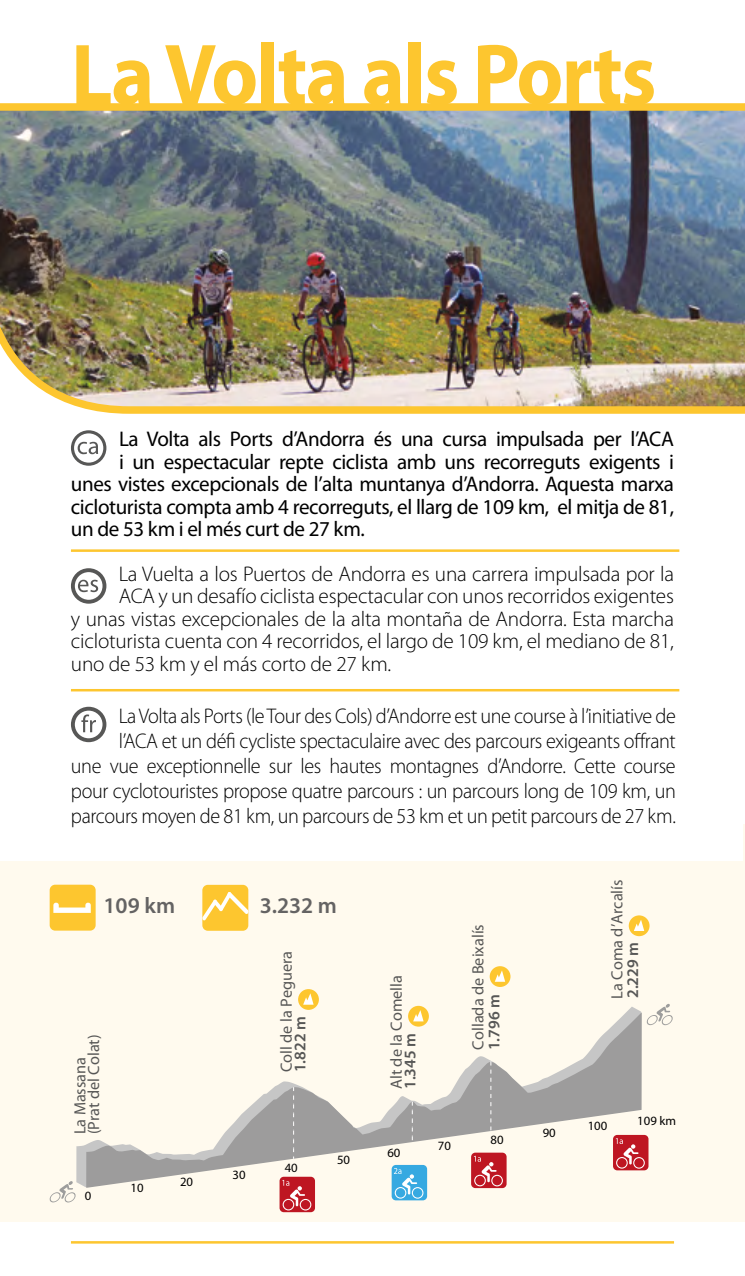
<style>
.page{position:relative;width:745px;height:1276px;background:#fff}
.page>*{position:absolute;margin:0;border:0;box-sizing:border-box;transform-origin:0 0}
.t1{font:700 87.5px "Myriad Pro";letter-spacing:-.02em;color:#fdc62f;scale:.93 1}
.t2{font:600 22.5px "Myriad Pro";color:#646363}
.t3{font:300 21.25px/25px "Myriad Pro";letter-spacing:-.02em;color:#000;text-align:right;scale:.95 1}
.t4{font:300 21.25px "Myriad Pro";letter-spacing:-.02em;color:#000}
.t5{font:21.25px "Myriad Pro";letter-spacing:-.02em;color:#000}
.t6{font:16.25px/13.8px "Myriad Pro";color:#575756}
.t7{font:600 16.25px "Myriad Pro";color:#575756}
.t8{font:12.75px "Myriad Pro";color:#000}
</style>
<div class="page">
<hr style="left:743px;top:824px;width:1px;height:360px;background:#fffaee">
<div style="left:0;top:861px;width:744px;height:360px;background:#fffaee"></div>
<img style="left:0;top:103px;width:744px;height:311px">
<hr style="left:71px;top:1241px;width:602px;height:2px;background:#fdc62f">
<div style="left:202px;top:885px;width:46px;height:45px;background:#fdc62f;border-radius:5px"></div>
<svg style="left:202px;top:890px;width:47px;height:32px"></svg>
<div style="left:50px;top:884px;width:46px;height:46px;background:#fdc62f;border-radius:5px"></div>
<svg style="left:53px;top:902px;width:38px;height:11px"></svg>
<svg style="left:646px;top:1004px;width:27px;height:21px"></svg>
<svg style="left:49px;top:1181px;width:27px;height:21px"></svg>
<div style="left:298px;top:989px;width:21px;height:21px;background:#fdc62f;border-radius:50%"></div>
<svg style="left:303px;top:993px;width:10px;height:11px"></svg>
<svg style="left:489px;top:966px;width:21px;height:21px"></svg>
<svg style="left:494px;top:970px;width:11px;height:11px"></svg>
<div style="left:628px;top:915px;width:21px;height:21px;background:#fdc62f;border-radius:50%"></div>
<svg style="left:634px;top:920px;width:9px;height:11px"></svg>
<svg style="left:76px;top:1006px;width:564px;height:181px"></svg>
<svg style="left:86px;top:1012px;width:555px;height:175px"></svg>
<svg style="left:293px;top:1087px;width:1px;height:71px"></svg>
<svg style="left:411px;top:1101px;width:1px;height:41px"></svg>
<svg style="left:490px;top:1061px;width:1px;height:69px"></svg>
<svg style="left:73px;top:708px;width:31px;height:32px"></svg>
<div style="left:71px;top:707px;width:35px;height:35px;border:4px solid #575756;border-radius:50%"></div>
<svg style="left:81px;top:714px;width:15px;height:18px"></svg>
<svg style="left:73px;top:570px;width:31px;height:32px"></svg>
<div style="left:71px;top:568px;width:35px;height:35px;border:4px solid #575756;border-radius:50%"></div>
<svg style="left:78px;top:580px;width:20px;height:12px"></svg>
<svg style="left:72px;top:432px;width:33px;height:32px"></svg>
<div style="left:71px;top:430px;width:35px;height:36px;border:3px solid #575756;border-radius:50%"></div>
<svg style="left:78px;top:442px;width:20px;height:12px"></svg>
<hr style="left:71px;top:549px;width:608px;height:3px;background:#fdc62f">
<hr style="left:71px;top:689px;width:608px;height:2px;background:#fdc62f">
<div style="left:279px;top:1176px;width:36px;height:36px;background:#be1622;border-radius:4px"></div>
<svg style="left:282px;top:1180px;width:29px;height:30px"></svg>
<div style="left:471px;top:1152px;width:35px;height:36px;background:#be1622;border-radius:4px"></div>
<svg style="left:474px;top:1155px;width:28px;height:31px"></svg>
<div style="left:612px;top:1135px;width:36px;height:35px;background:#be1622;border-radius:4px"></div>
<svg style="left:615px;top:1138px;width:29px;height:30px"></svg>
<div style="left:391px;top:1165px;width:36px;height:35px;background:#36a9e1;border-radius:4px"></div>
<svg style="left:394px;top:1168px;width:29px;height:30px"></svg>
<h1 class="t1" style="left:71px;top:18px;width:630px">La Volta als Ports</h1>
<p class="t5" style="left:119px;top:427px;width:556px">La Volta als Ports d’Andorra és una cursa impulsada per l’ACA</p>
<p class="t5" style="left:119px;top:450px;width:556px">i un espectacular repte ciclista amb uns recorreguts exigents i</p>
<p class="t5" style="left:71px;top:472px;width:604px">unes vistes excepcionals de l’alta muntanya d’Andorra. Aquesta marxa</p>
<p class="t5" style="left:71px;top:495px;width:604px">cicloturista compta amb 4 recorreguts, el llarg de 109 km, el mitja de 81,</p>
<p class="t5" style="left:71px;top:518px;width:295px">un de 53 km i el més curt de 27 km.</p>
<p class="t4" style="left:119px;top:562px;width:556px">La Vuelta a los Puertos de Andorra es una carrera impulsada por la</p>
<p class="t4" style="left:119px;top:584px;width:556px">ACA y un desafío ciclista espectacular con unos recorridos exigentes</p>
<p class="t4" style="left:71px;top:607px;width:604px">y unas vistas excepcionales de la alta montaña de Andorra. Esta marcha</p>
<p class="t4" style="left:71px;top:629px;width:604px">cicloturista cuenta con 4 recorridos, el largo de 109 km, el mediano de 81,</p>
<p class="t4" style="left:71px;top:652px;width:321px">uno de 53 km y el más corto de 27 km.</p>
<p class="t3" style="left:71px;top:703px;width:638px">La Volta als Ports (le Tour des Cols) d’Andorre est une course à l’initiative de<br>l’ACA et un défi cycliste spectaculaire avec des parcours exigeants offrant<br>une vue exceptionnelle sur les hautes montagnes d’Andorre. Cette course pour cyclotouristes propose quatre parcours : un parcours long de 109 km, un parcours moyen de 81 km, un parcours de 53 km et un petit parcours de 27 km.</p>
<p class="t2" style="left:103px;top:892px;width:73px">109 km</p>
<p class="t2" style="left:259px;top:892px;width:79px">3.232 m</p>
<p class="t6" style="left:73px;top:1134px;width:101px;rotate:-90deg">La Massana (Prat del Colat)</p>
<p class="t8" style="left:85px;top:1188px;width:8px">0</p>
<p class="t8" style="left:130px;top:1181px;width:15px">10</p>
<p class="t8" style="left:180px;top:1174px;width:15px">20</p>
<p class="t8" style="left:232px;top:1167px;width:15px">30</p>
<p class="t6" style="left:280px;top:1072px;width:123px;rotate:-90deg">Coll de la Peguera</p>
<p class="t7" style="left:291px;top:1072px;width:57px;rotate:-90deg">1.822 m</p>
<p class="t8" style="left:284px;top:1160px;width:15px">40</p>
<p class="t8" style="left:337px;top:1153px;width:15px">50</p>
<p class="t6" style="left:389px;top:1089px;width:116px;rotate:-90deg">Alt de la Comella</p>
<p class="t7" style="left:401px;top:1089px;width:57px;rotate:-90deg">1.345 m</p>
<p class="t8" style="left:387px;top:1146px;width:15px">60</p>
<p class="t6" style="left:471px;top:1049px;width:127px;rotate:-90deg">Collada de Beixalís</p>
<p class="t7" style="left:485px;top:1050px;width:57px;rotate:-90deg">1.796 m</p>
<p class="t8" style="left:437px;top:1139px;width:15px">70</p>
<p class="t8" style="left:490px;top:1132px;width:15px">80</p>
<p class="t6" style="left:610px;top:998px;width:121px;rotate:-90deg">La Coma d’Arcalís</p>
<p class="t7" style="left:623px;top:998px;width:57px;rotate:-90deg">2.229 m</p>
<p class="t8" style="left:542px;top:1125px;width:15px">90</p>
<p class="t8" style="left:587px;top:1118px;width:21px">100</p>
<p class="t8" style="left:637px;top:1114px;width:40px">109 km</p>
</div>
